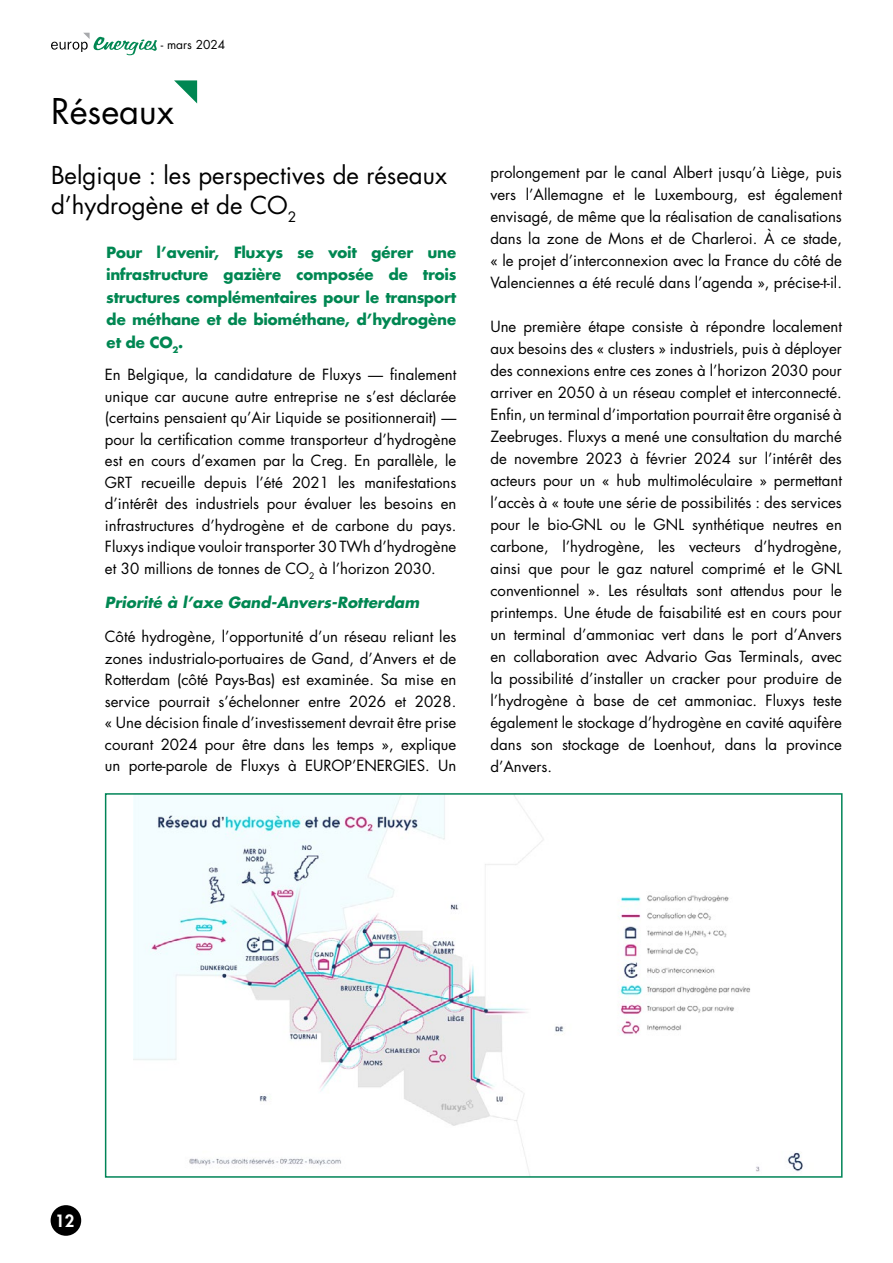
<style>
.page{position:relative;width:893px;height:1263px;background:#fff}
.page>*{position:absolute;margin:0;border:0;box-sizing:border-box;transform-origin:0 0}
.t1{font:34.5px "Futura";color:#000}
.t2{font:24px/30px "Futura";color:#000}
.t3{font:800 16.5px "Futura";color:#fff}
.t4{font:15px/22px "Futura";color:#000;text-align:justify}
.t5{font:700 15px/22.5px "Futura";letter-spacing:-.03em;color:#008752;text-align:justify}
.t6{font:italic 700 15px "Futura";color:#008752}
.t7{font:12px "Futura";color:#000}
</style>
<div class="page">
<div style="left:51px;top:1205px;width:30px;height:31px;background:#000;border-radius:50%"></div>
<svg style="left:51px;top:33px;width:106px;height:22px"></svg>
<svg style="left:174px;top:80px;width:23px;height:23px"></svg>
<img style="left:133px;top:796px;width:670px;height:379px">
<div style="left:105px;top:793px;width:737px;height:385px;border:2px solid #008457"></div>
<p class="t7" style="left:161px;top:37px;width:66px">- mars 2024</p>
<h1 class="t1" style="left:51px;top:87px;width:125px">Réseaux</h1>
<h2 class="t2" style="left:51px;top:160px;width:397px">Belgique : les perspectives de réseaux d’hydrogène et de CO<sub>2</sub></h2>
<p class="t5" style="left:106px;top:241px;width:352px">Pour l’avenir, Fluxys se voit gérer une infrastructure gazière composée de trois structures complémentaires pour le transport de méthane et de biométhane, d’hydrogène et de CO<sub>2</sub>.</p>
<p class="t4" style="left:105px;top:364px;width:353px;line-height:21.5px">En Belgique, la candidature de Fluxys — finalement unique car aucune autre entreprise ne s’est déclarée (certains pensaient qu’Air Liquide se positionnerait) — pour la certification comme transporteur d’hydrogène est en cours d’examen par la Creg. En parallèle, le GRT recueille depuis l’été 2021 les manifestations d’intérêt des industriels pour évaluer les besoins en infrastructures d’hydrogène et de carbone du pays.<br>Fluxys indique vouloir transporter 30 TWh d’hydrogène et 30 millions de tonnes de CO<sub>2</sub> à l’horizon 2030.</p>
<p class="t6" style="left:105px;top:592px;width:316px">Priorité à l’axe Gand-Anvers-Rotterdam</p>
<p class="t4" style="left:105px;top:626px;width:353px;line-height:21.5px">Côté hydrogène, l’opportunité d’un réseau reliant les zones industrialo-portuaires de Gand, d’Anvers et de Rotterdam (côté Pays-Bas) est examinée. Sa mise en service pourrait s’échelonner entre 2026 et 2028. « Une décision finale d’investissement devrait être prise courant 2024 pour être dans les temps », explique un porte-parole de Fluxys à EUROP’ENERGIES. Un</p>
<p class="t4" style="left:490px;top:161px;width:353px">prolongement par le canal Albert jusqu’à Liège, puis vers l’Allemagne et le Luxembourg, est également envisagé, de même que la réalisation de canalisations dans la zone de Mons et de Charleroi. À ce stade, « le projet d’interconnexion avec la France du côté de Valenciennes a été reculé dans l’agenda », précise-t-il.</p>
<p class="t4" style="left:490px;top:315px;width:353px">Une première étape consiste à répondre localement aux besoins des « clusters » industriels, puis à déployer des connexions entre ces zones à l’horizon 2030 pour arriver en 2050 à un réseau complet et interconnecté.<br>Enfin, un terminal d’importation pourrait être organisé à Zeebruges. Fluxys a mené une consultation du marché de novembre 2023 à février 2024 sur l’intérêt des acteurs pour un « hub multimoléculaire » permettant l’accès à « toute une série de possibilités : des services pour le bio-GNL ou le GNL synthétique neutres en carbone, l’hydrogène, les vecteurs d’hydrogène, ainsi que pour le gaz naturel comprimé et le GNL conventionnel ». Les résultats sont attendus pour le printemps. Une étude de faisabilité est en cours pour un terminal d’ammoniac vert dans le port d’Anvers en collaboration avec Advario Gas Terminals, avec la possibilité d’installer un cracker pour produire de l’hydrogène à base de cet ammoniac. Fluxys teste également le stockage d’hydrogène en cavité aquifère dans son stockage de Loenhout, dans la province d’Anvers.</p>
<p class="t3" style="left:55px;top:1210px;width:21px">12</p>
</div>
